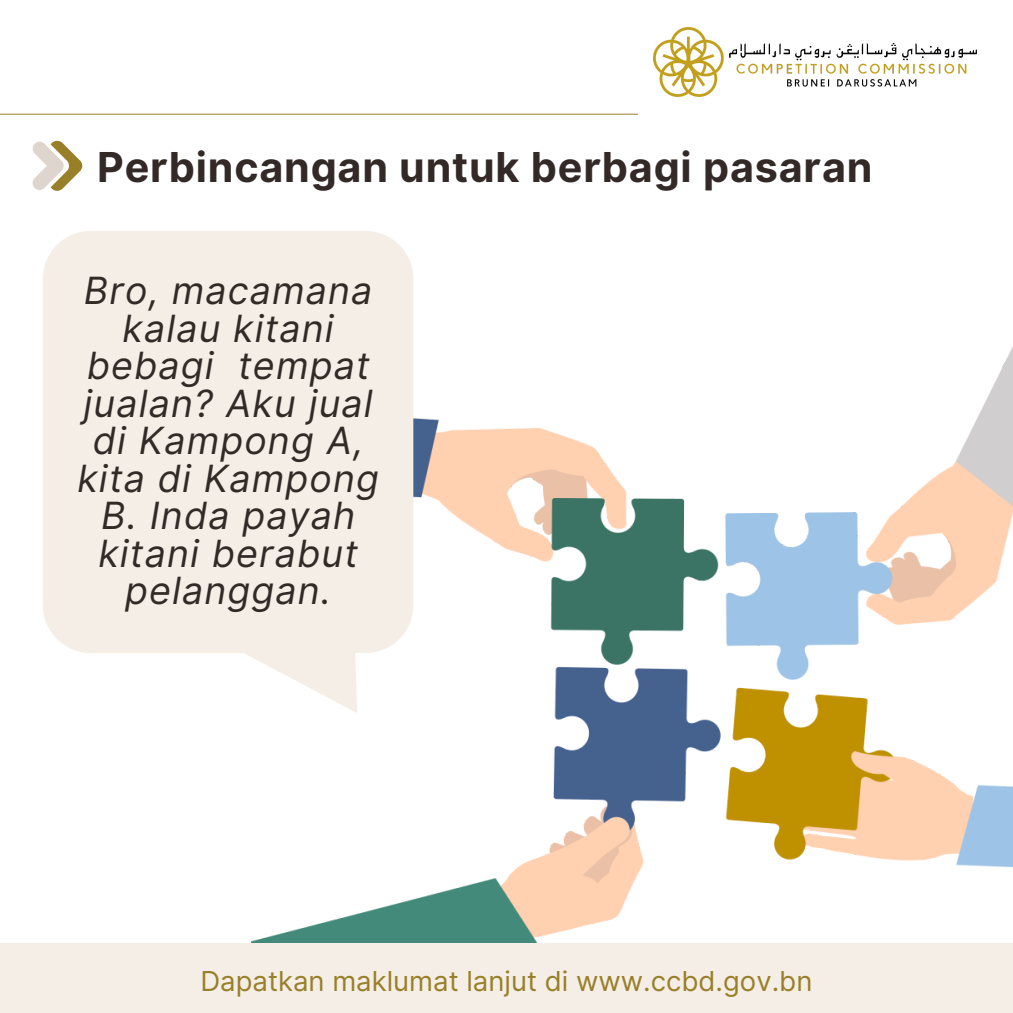
<style>
.page{position:relative;width:1013px;height:1013px;background:#fff}
.page>*{position:absolute;margin:0;border:0;box-sizing:border-box;transform-origin:0 0}
.t1{font:700 41.25px "Inter";letter-spacing:.02em;color:#332a28}
.t2{font:italic 37.5px/37.5px "Inter";letter-spacing:.03em;color:#332a28;text-align:center}
.t3{font:27.5px "Inter";color:#987f28}
</style>
<div class="page">
<img style="left:653px;top:27px;width:323px;height:70px">
<hr style="left:0;top:114px;width:638px;height:1px;background:#987f28">
<img style="left:251px;top:348px;width:761px;height:594px">
<div style="left:43px;top:231px;width:370px;height:422px;background:#f4eee6"></div>
<svg style="left:235px;top:542px;width:178px;height:171px"></svg>
<div style="left:0;top:942px;width:1012px;height:70px;background:#f4eee6"></div>
<svg style="left:33px;top:140px;width:49px;height:51px"></svg>
<p class="t1" style="left:97px;top:142px;width:776px">Perbincangan untuk berbagi pasaran</p>
<p class="t2" style="left:77px;top:271px;width:303px">Bro, macamana kalau kitani bebagi tempat jualan? Aku jual di Kampong A, kita di Kampong<br>B. Inda payah kitani berabut pelanggan.</p>
<p class="t3" style="left:200px;top:964px;width:613px">Dapatkan maklumat lanjut di www.ccbd.gov.bn</p>
</div>
